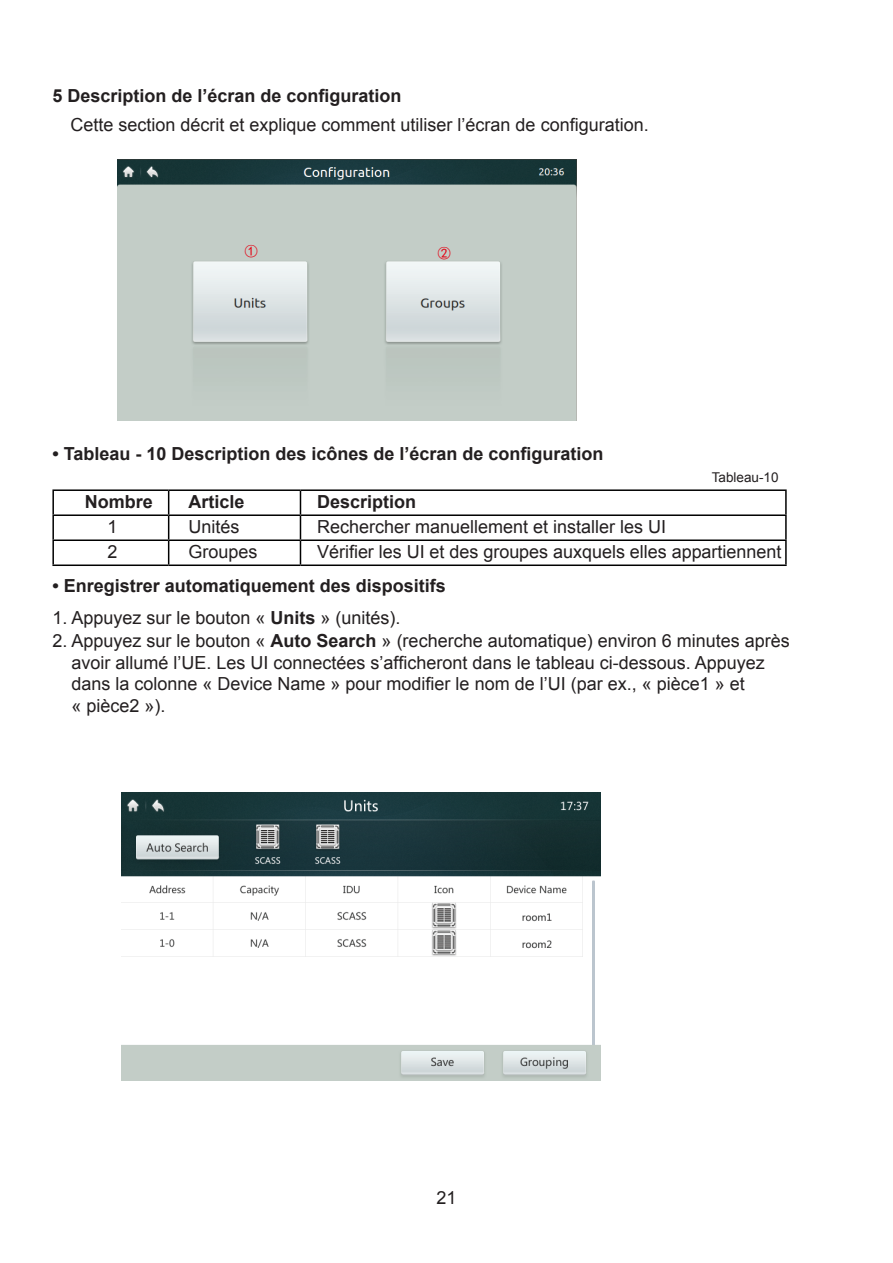
<style>
.page{position:relative;width:893px;height:1263px;background:#fff}
.page>*{position:absolute;margin:0;border:0;box-sizing:border-box;transform-origin:0 0}
.Paragraph_Style3{font:18px/21.6px "Arial";color:#231f20}
.Paragraph_Style35{font:18px "Arial";color:#231f20}
.Paragraph_Style78{font:18px "Arial";color:#231f20}
.Paragraph_Style4{font:700 18px "Arial";color:#231f20}
.Paragraph_Style79{font:700 18px "Arial";color:#231f20}
.Paragraph_Style11{font:700 18px "Arial";color:#231f20}
.Paragraph_Style79-2{font:18px "Arial";color:#231f20}
.Paragraph_Style24{font:18px "Arial";color:#231f20}
.Paragraph_Style35-2{font:700 18px "Arial";color:#231f20}
.Paragraph_Style24-2{font:700 18px "Arial";color:#231f20}
.Paragraph_Style80{font:700 18px "Arial";color:#231f20}
.Paragraph_Style44{font:18px "Arial";color:#231f20}
.Paragraph_Style4-2{font:13.5px "Arial";color:#231f20}
.t1{font:13.5px "Sim Hei";color:#e50012}
.s1{font-weight:700}
</style>
<div class="page">
<hr style="left:52px;top:489px;width:117px;height:2px;background:#000">
<hr style="left:52px;top:491px;width:2px;height:23px;background:#000">
<hr style="left:169px;top:489px;width:131px;height:2px;background:#000">
<hr style="left:300px;top:489px;width:487px;height:2px;background:#000">
<hr style="left:785px;top:491px;width:2px;height:23px;background:#000">
<hr style="left:52px;top:514px;width:117px;height:2px;background:#000">
<hr style="left:52px;top:516px;width:2px;height:23px;background:#000">
<hr style="left:169px;top:514px;width:131px;height:2px;background:#000">
<hr style="left:300px;top:514px;width:487px;height:2px;background:#000">
<hr style="left:785px;top:516px;width:2px;height:23px;background:#000">
<hr style="left:52px;top:539px;width:117px;height:2px;background:#000">
<hr style="left:52px;top:541px;width:2px;height:23px;background:#000">
<hr style="left:169px;top:539px;width:131px;height:2px;background:#000">
<svg style="left:168px;top:491px;width:1px;height:73px"></svg>
<hr style="left:300px;top:539px;width:487px;height:2px;background:#000">
<svg style="left:300px;top:491px;width:1px;height:73px"></svg>
<hr style="left:785px;top:541px;width:2px;height:23px;background:#000">
<hr style="left:52px;top:564px;width:117px;height:2px;background:#000">
<hr style="left:169px;top:564px;width:131px;height:2px;background:#000">
<hr style="left:300px;top:564px;width:487px;height:2px;background:#000">
<img style="left:118px;top:160px;width:458px;height:261px">
<img style="left:121px;top:792px;width:480px;height:288px">
<p class="Paragraph_Style11" style="left:52px;top:83px;width:351px">5 Description de l’écran de configuration</p>
<p class="Paragraph_Style78" style="left:70px;top:113px;width:580px">Cette section décrit et explique comment utiliser l’écran de configuration.</p>
<p class="t1" style="left:245px;top:245px;width:15px">①</p>
<p class="t1" style="left:438px;top:246px;width:15px">②</p>
<p class="Paragraph_Style4" style="left:52px;top:441px;width:553px">• Tableau - 10 Description des icônes de l’écran de configuration</p>
<p class="Paragraph_Style4-2" style="left:712px;top:468px;width:68px">Tableau-10</p>
<p class="Paragraph_Style80" style="left:85px;top:490px;width:70px">Nombre</p>
<p class="Paragraph_Style24-2" style="left:188px;top:490px;width:58px">Article</p>
<p class="Paragraph_Style35-2" style="left:317px;top:490px;width:101px">Description</p>
<p class="Paragraph_Style44" style="left:107px;top:515px;width:12px">1</p>
<p class="Paragraph_Style24" style="left:188px;top:515px;width:53px">Unités</p>
<p class="Paragraph_Style35" style="left:317px;top:515px;width:351px">Rechercher manuellement et installer les UI</p>
<p class="Paragraph_Style44" style="left:107px;top:540px;width:12px">2</p>
<p class="Paragraph_Style24" style="left:188px;top:540px;width:71px">Groupes</p>
<p class="Paragraph_Style35" style="left:317px;top:540px;width:466px">Vérifier les UI et des groupes auxquels elles appartiennent</p>
<p class="Paragraph_Style79" style="left:52px;top:574px;width:395px">• Enregistrer automatiquement des dispositifs</p>
<p class="Paragraph_Style79-2" style="left:52px;top:606px;width:350px">1. Appuyez sur le bouton « <span class="s1">Units</span> » (unités).</p>
<p class="Paragraph_Style3" style="left:71px;top:630px;width:720px;text-indent:-19px">2. Appuyez sur le bouton « <span class="s1">Auto Search</span> » (recherche automatique) environ 6 minutes après avoir allumé l’UE. Les UI connectées s’afficheront dans le tableau ci-dessous. Appuyez dans la colonne « Device Name » pour modifier le nom de l’UI (par ex., « pièce1 » et<br>« pièce2 »).</p>
<p class="Paragraph_Style3" style="left:436px;top:1187px;width:22px">21</p>
</div>
